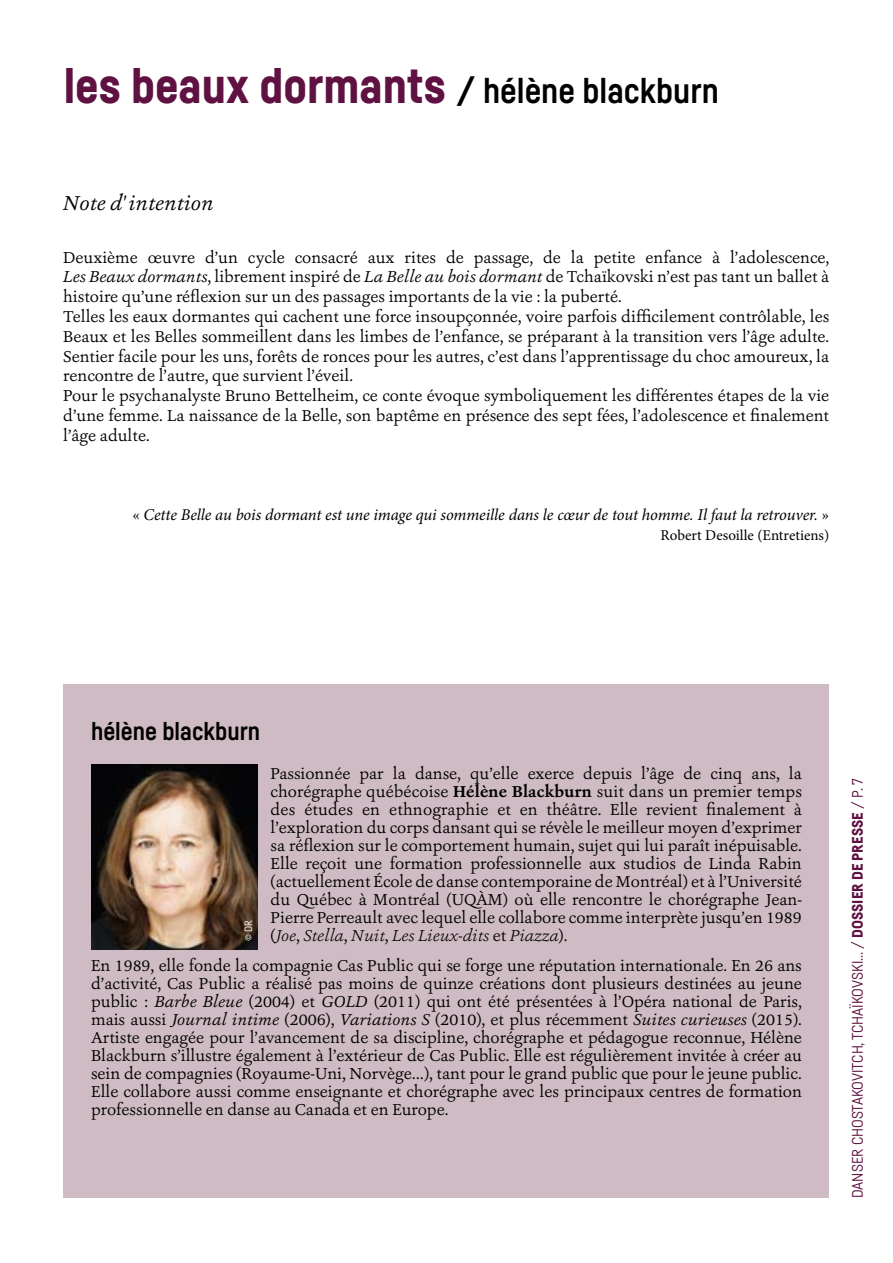
<style>
.page{position:relative;width:893px;height:1263px;background:#fff}
.page>*{position:absolute;margin:0;border:0;box-sizing:border-box;transform-origin:0 0}
.t1{font:900 48px "Fabrikat";color:#5f1241}
.t2{font:700 24.75px "Fabrikat";color:#000}
.t3{font:italic 21px "Ashbury";color:#000}
.t4{font:16.5px/18px "Ashbury";color:#000;text-align:justify}
.t5{font:italic 16.5px "Minion Pro";letter-spacing:-.005em;color:#000}
.t6{font:15px "Fabrikat";color:#5f1241}
.t7{font:15px "Minion Pro";color:#000}
.t8{font:10.5px "Fabrikat";color:#fff}
.s1{font-weight:700;font-size:34.5px;color:#000}
.s2{font-style:italic}
.s3{font-style:normal}
.s4{font-weight:700}
.s5{font-weight:300;font-style:italic}
.s6{font-weight:900}
</style>
<div class="page">
<div style="left:64px;top:684px;width:765px;height:514px;background:#cfbbc3"></div>
<img style="left:91px;top:764px;width:167px;height:185px">
<h1 class="t1" style="left:64px;top:56px;width:657px">les beaux dormants <span class="s1">/ hélène blackburn</span></h1>
<p class="t3" style="left:63px;top:189px;width:152px">Note d'intention</p>
<p class="t4" style="left:63px;top:247px;width:767px;line-height:19.8px;text-align:left">Deuxième œuvre d’un cycle consacré aux rites de passage, de la petite enfance à l’adolescence, <span class="s2">Les Beaux dormants</span>, librement inspiré de <span class="s2">La Belle au bois dormant</span> de Tchaïkovski n’est pas tant un ballet à histoire qu’une réflexion sur un des passages importants de la vie : la puberté.<br>Telles les eaux dormantes qui cachent une force insoupçonnée, voire parfois difficilement contrôlable, les Beaux et les Belles sommeillent dans les limbes de l’enfance, se préparant à la transition vers l’âge adulte.<br>Sentier facile pour les uns, forêts de ronces pour les autres, c’est dans l’apprentissage du choc amoureux, la rencontre de l’autre, que survient l’éveil.<br>Pour le psychanalyste Bruno Bettelheim, ce conte évoque symboliquement les différentes étapes de la vie d’une femme. La naissance de la Belle, son baptême en présence des sept fées, l’adolescence et finalement l’âge adulte.</p>
<p class="t5" style="left:132px;top:503px;width:698px"><span class="s3">«</span> Cette Belle au bois dormant est une image qui sommeille dans le cœur de tout homme. Il faut la retrouver. <span class="s3">»</span></p>
<p class="t7" style="left:660px;top:525px;width:170px">Robert Desoille (Entretiens)</p>
<h2 class="t2" style="left:91px;top:715px;width:171px">hélène blackburn</h2>
<p class="t4" style="left:271px;top:765px;width:533px">Passionnée par la danse, qu’elle exerce depuis l’âge de cinq ans, la chorégraphe québécoise <span class="s4">Hélène Blackburn</span> suit dans un premier temps des études en ethnographie et en théâtre. Elle revient finalement à l’exploration du corps dansant qui se révèle le meilleur moyen d’exprimer sa réflexion sur le comportement humain, sujet qui lui paraît inépuisable.<br>Elle reçoit une formation professionnelle aux studios de Linda Rabin (actuellement École de danse contemporaine de Montréal) et à l’Université du Québec à Montréal (UQÀM) où elle rencontre le chorégraphe Jean-Pierre Perreault avec lequel elle collabore comme interprète jusqu’en 1989 (<span class="s5">Joe</span>, <span class="s5">Stella</span>, <span class="s5">Nuit</span>, <span class="s5">Les Lieux-dits</span> et <span class="s5">Piazza</span>).</p>
<p class="t4" style="left:91px;top:957px;width:712px">En 1989, elle fonde la compagnie Cas Public qui se forge une réputation internationale. En 26 ans d’activité, Cas Public a réalisé pas moins de quinze créations dont plusieurs destinées au jeune public : <span class="s2">Barbe Bleue</span> (2004) et <span class="s2">GOLD</span> (2011) qui ont été présentées à l’Opéra national de Paris, mais aussi <span class="s2">Journal intime</span> (2006), <span class="s2">Variations S</span> (2010), et plus récemment <span class="s2">Suites curieuses</span> (2015).<br>Artiste engagée pour l’avancement de sa discipline, chorégraphe et pédagogue reconnue, Hélène Blackburn s’illustre également à l’extérieur de Cas Public. Elle est régulièrement invitée à créer au sein de compagnies (Royaume-Uni, Norvège…), tant pour le grand public que pour le jeune public.<br>Elle collabore aussi comme enseignante et chorégraphe avec les principaux centres de formation professionnelle en danse au Canada et en Europe.</p>
<p class="t8" style="left:242px;top:941px;width:23px;rotate:-90deg">© DR</p>
<p class="t6" style="left:848px;top:1198px;width:421px;rotate:-90deg">DANSER CHOSTAKOVITCH, TCHAÏKOVSKI... / <span class="s6">DOSSIER DE PRESSE</span> / P. 7</p>
</div>
